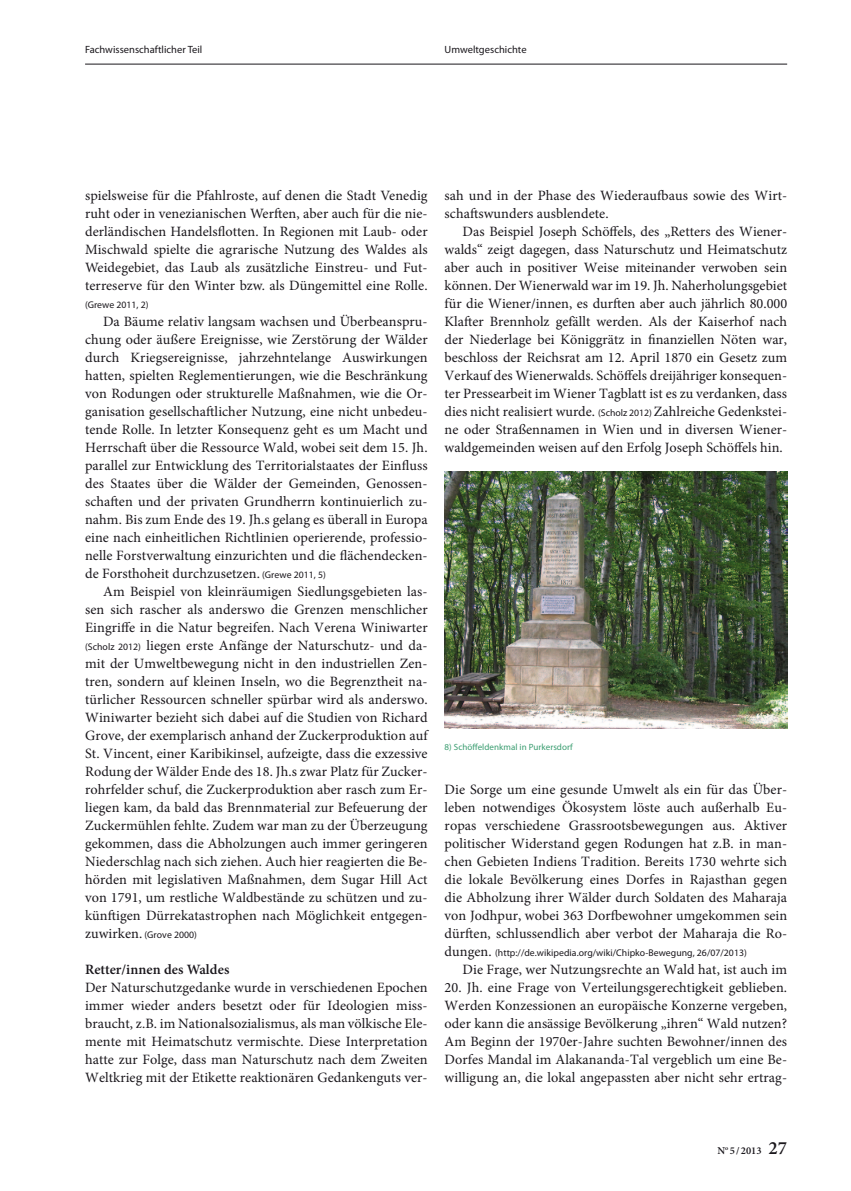
<style>
.page{position:relative;width:851px;height:1191px;background:#fff}
.page>*{position:absolute;margin:0;border:0;box-sizing:border-box;transform-origin:0 0}
.t1{font:14.25px/18px "Minion Pro";letter-spacing:.005em;color:#1a171c;text-align:justify}
.t2{font:600 14.25px "Minion Pro";letter-spacing:.005em;color:#1a171c}
.t3{font:10.5px "Myriad Pro";color:#1a171c}
.t4{font:600 10.5px "Minion Pro";color:#1a171c}
.t5{font:9.75px "Myriad Pro";letter-spacing:.005em;color:#1a171c}
.t6{font:9px "Myriad Pro";letter-spacing:.005em;color:#3a9d70}
.s1{font-family:"Myriad Pro";font-size:9.75px}
.s2{font-family:"Minion Pro";font-size:14.25px}
.s3{font-size:18.75px}
</style>
<div class="page">
<hr style="left:85px;top:64px;width:702px;height:1px;background:#1a171c">
<img style="left:444px;top:472px;width:343px;height:256px">
<p class="t3" style="left:85px;top:43px;width:119px">Fachwissenschaftlicher Teil</p>
<p class="t3" style="left:444px;top:43px;width:83px">Umweltgeschichte</p>
<p class="t1" style="left:85px;top:186px;width:344px">spielsweise für die Pfahlroste, auf denen die Stadt Venedig ruht oder in venezianischen Werften, aber auch für die nie&shy;derländischen Handelsflotten. In Regionen mit Laub- oder Mischwald spielte die agrarische Nutzung des Waldes als Weidegebiet, das Laub als zusätzliche Einstreu- und Fut&shy;terreserve für den Winter bzw. als Düngemittel eine Rolle.</p>
<p class="t5" style="left:85px;top:298px;width:65px">(Grewe 2011, 2)</p>
<p class="t1" style="left:85px;top:312px;width:344px;text-indent:18px">Da Bäume relativ langsam wachsen und Überbeanspru&shy;chung oder äußere Ereignisse, wie Zerstörung der Wälder durch Kriegsereignisse, jahrzehntelange Auswirkungen hatten, spielten Reglementierungen, wie die Beschränkung von Rodungen oder strukturelle Maßnahmen, wie die Or&shy;ganisation gesellschaftlicher Nutzung, eine nicht unbedeu&shy;tende Rolle. In letzter Konsequenz geht es um Macht und Herrschaft über die Ressource Wald, wobei seit dem 15. Jh. parallel zur Entwicklung des Territorialstaates der Einfluss des Staates über die Wälder der Gemeinden, Genossen&shy;schaften und der privaten Grundherrn kontinuierlich zu&shy;nahm. Bis zum Ende des 19. Jh.s gelang es überall in Europa eine nach einheitlichen Richtlinien operierende, professio&shy;nelle Forstverwaltung einzurichten und die flächendecken&shy;de Forsthoheit durchzusetzen. <span class="s1">(Grewe 2011, 5)</span></p>
<p class="t1" style="left:85px;top:582px;width:344px;text-indent:18px">Am Beispiel von kleinräumigen Siedlungsgebieten las&shy;sen sich rascher als anderswo die Grenzen menschlicher Eingriffe in die Natur begreifen. Nach Verena Winiwarter <span class="s1">(Scholz 2012)</span> liegen erste Anfänge der Naturschutz- und da&shy;mit der Umweltbewegung nicht in den industriellen Zen&shy;tren, sondern auf kleinen Inseln, wo die Begrenztheit na&shy;türlicher Ressourcen schneller spürbar wird als anderswo.<br>Winiwarter bezieht sich dabei auf die Studien von Richard Grove, der exemplarisch anhand der Zuckerproduktion auf St. Vincent, einer Karibikinsel, aufzeigte, dass die exzessive Rodung der Wälder Ende des 18. Jh.s zwar Platz für Zucker&shy;rohrfelder schuf, die Zuckerproduktion aber rasch zum Er&shy;liegen kam, da bald das Brennmaterial zur Befeuerung der Zuckermühlen fehlte. Zudem war man zu der Überzeugung gekommen, dass die Abholzungen auch immer geringeren Niederschlag nach sich ziehen. Auch hier reagierten die Be&shy;hörden mit legislativen Maßnahmen, dem Sugar Hill Act von 1791, um restliche Waldbestände zu schützen und zu&shy;künftigen Dürrekatastrophen nach Möglichkeit entgegen-</p>
<p class="t5" style="left:85px;top:928px;width:113px"><span class="s2">zuwirken.</span> (Grove 2000)</p>
<p class="t2" style="left:85px;top:959px;width:146px">Retter/innen des Waldes</p>
<p class="t1" style="left:85px;top:978px;width:344px">Der Naturschutzgedanke wurde in verschiedenen Epochen immer wieder anders besetzt oder für Ideologien miss&shy;braucht, z.B. im Nationalsozialismus, als man völkische Ele&shy;mente mit Heimatschutz vermischte. Diese Interpretation hatte zur Folge, dass man Naturschutz nach dem Zweiten Weltkrieg mit der Etikette reaktionären Gedankenguts ver-</p>
<p class="t1" style="left:444px;top:186px;width:344px">sah und in der Phase des Wiederaufbaus sowie des Wirt&shy;schaftswunders ausblendete.</p>
<p class="t1" style="left:444px;top:222px;width:344px;text-indent:18px">Das Beispiel Joseph Schöffels, des „Retters des Wiener&shy;walds“ zeigt dagegen, dass Naturschutz und Heimatschutz aber auch in positiver Weise miteinander verwoben sein können. Der Wienerwald war im 19. Jh. Naherholungsgebiet für die Wiener/innen, es durften aber auch jährlich 80.000<br>Klafter Brennholz gefällt werden. Als der Kaiserhof nach der Niederlage bei Königgrätz in finanziellen Nöten war, beschloss der Reichsrat am 12. April 1870 ein Gesetz zum Verkauf des Wienerwalds. Schöffels dreijähriger konsequen&shy;ter Pressearbeit im Wiener Tagblatt ist es zu verdanken, dass dies nicht realisiert wurde. <span class="s1">(Scholz 2012)</span> Zahlreiche Gedenkstei&shy;ne oder Straßennamen in Wien und in diversen Wiener&shy;waldgemeinden weisen auf den Erfolg Joseph Schöffels hin.</p>
<p class="t6" style="left:444px;top:741px;width:130px">8) Schöffeldenkmal in Purkersdorf</p>
<p class="t1" style="left:444px;top:780px;width:344px">Die Sorge um eine gesunde Umwelt als ein für das Über&shy;leben notwendiges Ökosystem löste auch außerhalb Eu&shy;ropas verschiedene Grassrootsbewegungen aus. Aktiver politischer Widerstand gegen Rodungen hat z.B. in man&shy;chen Gebieten Indiens Tradition. Bereits 1730 wehrte sich die lokale Bevölkerung eines Dorfes in Rajasthan gegen die Abholzung ihrer Wälder durch Soldaten des Maharaja von Jodhpur, wobei 363 Dorfbewohner umgekommen sein dürften, schlussendlich aber verbot der Maharaja die Ro-</p>
<p class="t5" style="left:444px;top:946px;width:304px"><span class="s2">dungen.</span> (http://de.wikipedia.org/wiki/Chipko-Bewegung, 26/07/2013)</p>
<p class="t1" style="left:462px;top:960px;width:326px">Die Frage, wer Nutzungsrechte an Wald hat, ist auch im</p>
<p class="t1" style="left:444px;top:978px;width:344px">20. Jh. eine Frage von Verteilungsgerechtigkeit geblieben.<br>Werden Konzessionen an europäische Konzerne vergeben, oder kann die ansässige Bevölkerung „ihren“ Wald nutzen?<br>Am Beginn der 1970er-Jahre suchten Bewohner/innen des Dorfes Mandal im Alakananda-Tal vergeblich um eine Be&shy;willigung an, die lokal angepassten aber nicht sehr ertrag-</p>
<p class="t4" style="left:717px;top:1143px;width:71px">N<sup>o</sup> 5 / 2013 <span class="s3">27</span></p>
</div>
